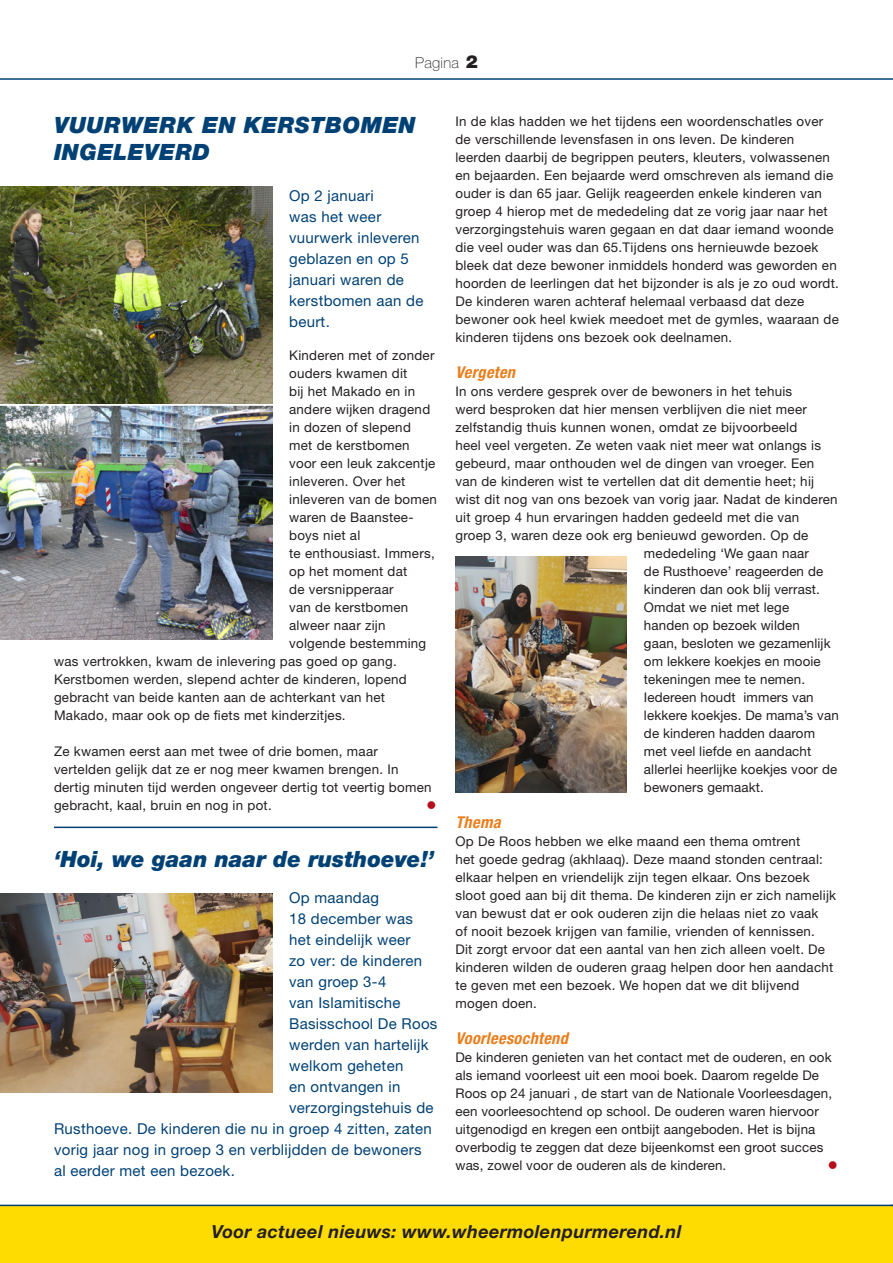
<style>
.page{position:relative;width:893px;height:1263px;background:#fff}
.page>*{position:absolute;margin:0;border:0;box-sizing:border-box;transform-origin:0 0}
._05_Kop_Klein{font:italic 900 22.5px/27px "Helvetica Neue";letter-spacing:.02em;color:#004175}
._05_Kop_Klein-2{font:italic 900 22.5px "Helvetica Neue";color:#004175}
.t1{font:italic 700 18px "Helvetica Neue";letter-spacing:.02em;color:#231f20}
._03_Subkopje{font:italic 700 condensed 16.35px "Helvetica Neue";letter-spacing:.02em;color:#ea7e1d}
._02_Intro{font:15px/21px "Helvetica Neue";letter-spacing:.02em;color:#004175}
.t2{font:100 15px "Helvetica Neue";letter-spacing:.02em;color:#231f20}
._01_Plat{font:13.35px/18px "Helvetica Neue";letter-spacing:.02em;color:#231f20}
._08_Eindregel_stoppe{font:13.35px/18px "Helvetica Neue";letter-spacing:.01em;color:#231f20}
._08_Eindregel_stoppe-2{font:13.35px "Wingdings";color:#b50e1a}
.s1{font-weight:900;font-size:18px}
</style>
<div class="page">
<div style="left:0;top:1206px;width:893px;height:57px;background:#ffdc01"></div>
<hr style="left:0;top:1205px;width:893px;height:1px;background:#004175">
<hr style="left:0;top:78px;width:893px;height:2px;background:#004175">
<hr style="left:54px;top:827px;width:383px;height:1px;background:#004175">
<img style="left:0;top:893px;width:272px;height:200px">
<img style="left:455px;top:556px;width:172px;height:236px">
<img style="left:0;top:187px;width:272px;height:452px">
<hr style="left:0;top:404px;width:280px;height:2px;background:#fff">
<p class="t2" style="left:415px;top:54px;width:64px">Pagina <span class="s1">2</span></p>
<p class="_05_Kop_Klein" style="left:54px;top:111px;width:363px">VUURWERK EN KERSTBOMEN<br>INGELEVERD</p>
<p class="_02_Intro" style="left:289px;top:185px;width:136px">Op 2 januari<br>was het weer vuurwerk inleveren geblazen en op 5 januari waren de kerstbomen aan de beurt.</p>
<p class="_01_Plat" style="left:289px;top:346px;width:149px">Kinderen met of zonder ouders kwamen dit<br>bij het Makado en in andere wijken dragend in dozen of slepend met de kerstbomen voor een leuk zakcentje inleveren. Over het inleveren van de bomen waren de Baanstee&shy;boys niet al</p>
<p class="_01_Plat" style="left:289px;top:544px;width:147px">te enthousiast. Immers,</p>
<p class="_01_Plat" style="left:289px;top:562px;width:120px">op het moment dat</p>
<p class="_01_Plat" style="left:289px;top:580px;width:106px">de versnipperaar</p>
<p class="_01_Plat" style="left:289px;top:598px;width:121px">van de kerstbomen</p>
<p class="_01_Plat" style="left:289px;top:616px;width:98px">alweer naar zijn</p>
<p class="_01_Plat" style="left:289px;top:634px;width:139px">volgende bestemming</p>
<p class="_01_Plat" style="left:54px;top:652px;width:344px">was vertrokken, kwam de inlevering pas goed op gang.</p>
<p class="_01_Plat" style="left:54px;top:670px;width:354px">Kerstbomen werden, slepend achter de kinderen, lopend</p>
<p class="_01_Plat" style="left:54px;top:688px;width:333px">gebracht van beide kanten aan de achterkant van het</p>
<p class="_01_Plat" style="left:54px;top:706px;width:293px">Makado, maar ook op de fiets met kinderzitjes.</p>
<p class="_08_Eindregel_stoppe" style="left:54px;top:742px;width:379px">Ze kwamen eerst aan met twee of drie bomen, maar vertelden gelijk dat ze er nog meer kwamen brengen. In dertig minuten tijd werden ongeveer dertig tot veertig bomen gebracht, kaal, bruin en nog in pot.</p>
<p class="_08_Eindregel_stoppe-2" style="left:427px;top:798px;width:11px">●</p>
<p class="_05_Kop_Klein-2" style="left:54px;top:845px;width:382px">‘Hoi, we gaan naar de rusthoeve!’</p>
<p class="_02_Intro" style="left:289px;top:887px;width:91px">Op maandag</p>
<p class="_02_Intro" style="left:289px;top:908px;width:125px">18 december was</p>
<p class="_02_Intro" style="left:289px;top:929px;width:123px">het eindelijk weer</p>
<p class="_02_Intro" style="left:289px;top:950px;width:134px">zo ver: de kinderen</p>
<p class="_02_Intro" style="left:289px;top:971px;width:99px">van groep 3-4</p>
<p class="_02_Intro" style="left:289px;top:992px;width:113px">van Islamitische</p>
<p class="_02_Intro" style="left:289px;top:1013px;width:150px">Basisschool De Roos</p>
<p class="_02_Intro" style="left:289px;top:1034px;width:141px">werden van hartelijk</p>
<p class="_02_Intro" style="left:289px;top:1055px;width:116px">welkom geheten</p>
<p class="_02_Intro" style="left:289px;top:1076px;width:113px">en ontvangen in</p>
<p class="_02_Intro" style="left:289px;top:1097px;width:146px">verzorgingstehuis de</p>
<p class="_02_Intro" style="left:54px;top:1118px;width:379px">Rusthoeve. De kinderen die nu in groep 4 zitten, zaten</p>
<p class="_02_Intro" style="left:54px;top:1139px;width:369px">vorig jaar nog in groep 3 en verblijdden de bewoners</p>
<p class="_02_Intro" style="left:54px;top:1160px;width:182px">al eerder met een bezoek.</p>
<p class="_01_Plat" style="left:455px;top:112px;width:385px">In de klas hadden we het tijdens een woordenschatles over de verschillende levensfasen in ons leven. De kinderen leerden daarbij de begrippen peuters, kleuters, volwassenen en bejaarden. Een bejaarde werd omschreven als iemand die ouder is dan 65 jaar. Gelijk reageerden enkele kinderen van groep 4 hierop met de mededeling dat ze vorig jaar naar het verzorgingstehuis waren gegaan en dat daar iemand woonde die veel ouder was dan 65.Tijdens ons hernieuwde bezoek bleek dat deze bewoner inmiddels honderd was geworden en hoorden de leerlingen dat het bijzonder is als je zo oud wordt.<br>De kinderen waren achteraf helemaal verbaasd dat deze bewoner ook heel kwiek meedoet met de gymles, waaraan de kinderen tijdens ons bezoek ook deelnamen.</p>
<p class="_03_Subkopje" style="left:455px;top:362px;width:61px">Vergeten</p>
<p class="_01_Plat" style="left:455px;top:382px;width:338px">In ons verdere gesprek over de bewoners in het tehuis</p>
<p class="_01_Plat" style="left:455px;top:400px;width:353px">werd besproken dat hier mensen verblijven die niet meer</p>
<p class="_01_Plat" style="left:455px;top:418px;width:343px">zelfstandig thuis kunnen wonen, omdat ze bijvoorbeeld</p>
<p class="_01_Plat" style="left:455px;top:436px;width:367px">heel veel vergeten. Ze weten vaak niet meer wat onlangs is</p>
<p class="_01_Plat" style="left:455px;top:454px;width:360px">gebeurd, maar onthouden wel de dingen van vroeger. Een</p>
<p class="_01_Plat" style="left:455px;top:472px;width:360px">van de kinderen wist te vertellen dat dit dementie heet; hij</p>
<p class="_01_Plat" style="left:455px;top:490px;width:384px">wist dit nog van ons bezoek van vorig jaar. Nadat de kinderen</p>
<p class="_01_Plat" style="left:455px;top:508px;width:345px">uit groep 4 hun ervaringen hadden gedeeld met die van</p>
<p class="_01_Plat" style="left:455px;top:526px;width:354px">groep 3, waren deze ook erg benieuwd geworden. Op de</p>
<p class="_01_Plat" style="left:644px;top:544px;width:167px">mededeling ‘We gaan naar</p>
<p class="_01_Plat" style="left:644px;top:562px;width:181px">de Rusthoeve’ reageerden de</p>
<p class="_01_Plat" style="left:644px;top:580px;width:177px">kinderen dan ook blij verrast.</p>
<p class="_01_Plat" style="left:644px;top:598px;width:147px">Omdat we niet met lege</p>
<p class="_01_Plat" style="left:644px;top:616px;width:157px">handen op bezoek wilden</p>
<p class="_01_Plat" style="left:644px;top:634px;width:188px">gaan, besloten we gezamenlijk</p>
<p class="_01_Plat" style="left:644px;top:652px;width:178px">om lekkere koekjes en mooie</p>
<p class="_01_Plat" style="left:644px;top:670px;width:163px">tekeningen mee te nemen.</p>
<p class="_01_Plat" style="left:644px;top:688px;width:171px">Iedereen houdt immers van</p>
<p class="_01_Plat" style="left:644px;top:706px;width:196px">lekkere koekjes. De mama’s van</p>
<p class="_01_Plat" style="left:644px;top:724px;width:173px">de kinderen hadden daarom</p>
<p class="_01_Plat" style="left:644px;top:742px;width:169px">met veel liefde en aandacht</p>
<p class="_01_Plat" style="left:644px;top:760px;width:195px">allerlei heerlijke koekjes voor de</p>
<p class="_01_Plat" style="left:644px;top:778px;width:121px">bewoners gemaakt.</p>
<p class="_03_Subkopje" style="left:455px;top:812px;width:47px">Thema</p>
<p class="_01_Plat" style="left:455px;top:832px;width:382px">Op De Roos hebben we elke maand een thema omtrent<br>het goede gedrag (akhlaaq). Deze maand stonden centraal: elkaar helpen en vriendelijk zijn tegen elkaar. Ons bezoek sloot goed aan bij dit thema. De kinderen zijn er zich namelijk van bewust dat er ook ouderen zijn die helaas niet zo vaak<br>of nooit bezoek krijgen van familie, vrienden of kennissen.<br>Dit zorgt ervoor dat een aantal van hen zich alleen voelt. De kinderen wilden de ouderen graag helpen door hen aandacht te geven met een bezoek. We hopen dat we dit blijvend mogen doen.</p>
<p class="_03_Subkopje" style="left:455px;top:1028px;width:114px">Voorleesochtend</p>
<p class="_08_Eindregel_stoppe" style="left:455px;top:1048px;width:378px">De kinderen genieten van het contact met de ouderen, en ook als iemand voorleest uit een mooi boek. Daarom regelde De Roos op 24 januari , de start van de Nationale Voorleesdagen, een voorleesochtend op school. De ouderen waren hiervoor uitgenodigd en kregen een ontbijt aangeboden. Het is bijna overbodig te zeggen dat deze bijeenkomst een groot succes was, zowel voor de ouderen als de kinderen.</p>
<p class="_08_Eindregel_stoppe-2" style="left:828px;top:1158px;width:11px">●</p>
<p class="t1" style="left:211px;top:1221px;width:472px">Voor actueel nieuws: www.wheermolenpurmerend.nl</p>
</div>
